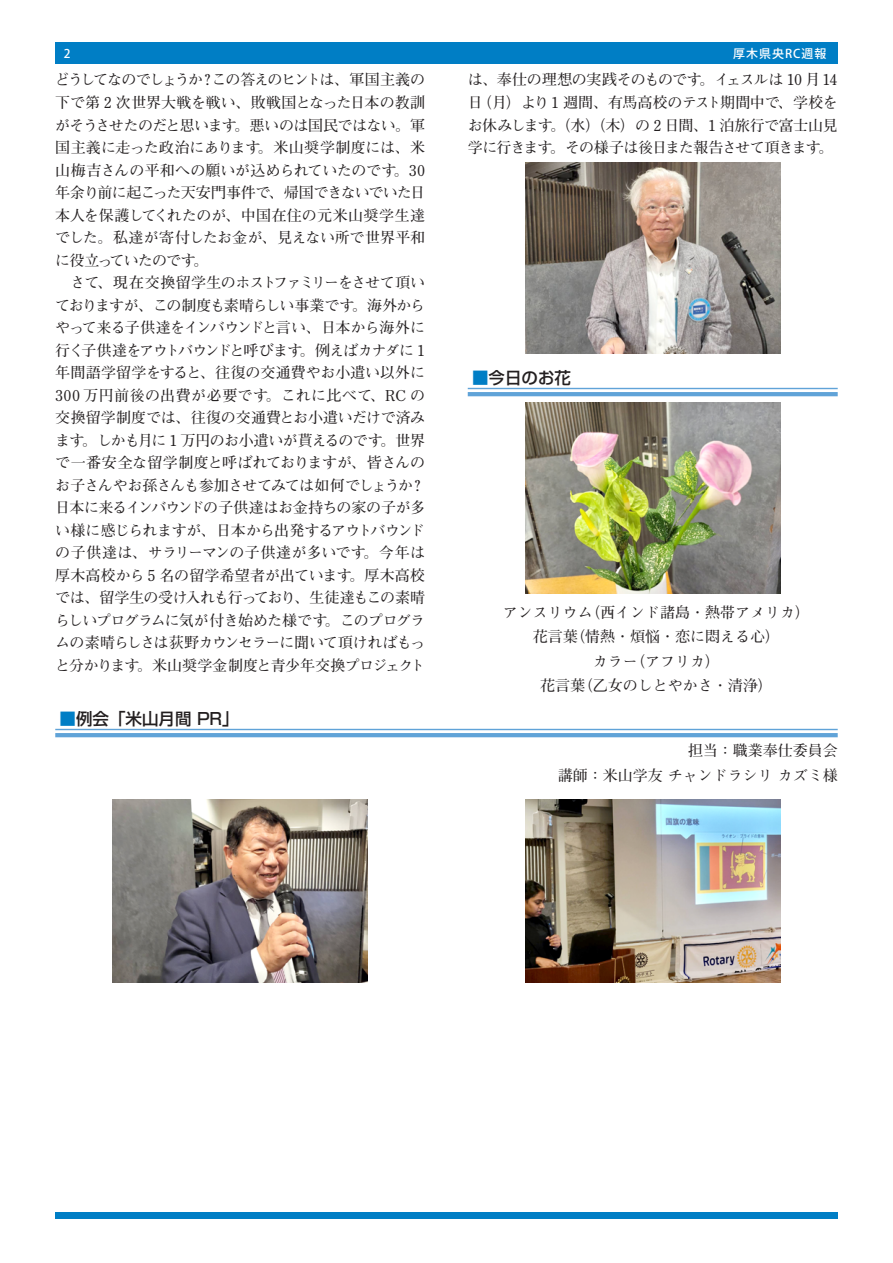
<style>
.page{position:relative;width:893px;height:1263px;background:#fff}
.page>*{position:absolute;margin:0;border:0;box-sizing:border-box;transform-origin:0 0}
.t1{font:500 16.5px "Shin Go Pro";color:#231f20}
.t2{font:700 15px/22.5px "Futo Min A101 Pro";color:#231f20;text-align:justify}
.t3{font:500 12px "Koz Go Pr 6 N";letter-spacing:.08em;color:#fff}
.s1{color:#007ec5}
</style>
<div class="page">
<div style="left:55px;top:43px;width:783px;height:21px;background:#007ec5"></div>
<div style="left:55px;top:1213px;width:783px;height:6px;background:#007ec5"></div>
<hr style="left:468px;top:388px;width:370px;height:1px;background:#60a3d8">
<hr style="left:468px;top:392px;width:370px;height:4px;background:#60a3d8">
<img style="left:525px;top:162px;width:255px;height:192px">
<img style="left:525px;top:402px;width:255px;height:191px">
<hr style="left:55px;top:729px;width:783px;height:1px;background:#60a3d8">
<hr style="left:55px;top:733px;width:783px;height:4px;background:#60a3d8">
<img style="left:113px;top:799px;width:255px;height:183px">
<img style="left:525px;top:799px;width:255px;height:183px">
<p class="t3" style="left:64px;top:47px;width:8px">2</p>
<p class="t3" style="left:733px;top:47px;width:95px">厚木県央RC週報</p>
<p class="t2" style="left:55px;top:67px;width:371px">どうしてなのでしょうか？この答えのヒントは、軍国主義の下で第 2 次世界大戦を戦い、敗戦国となった日本の教訓がそうさせたのだと思います。悪いのは国民ではない。軍国主義に走った政治にあります。米山奨学制度には、米山梅吉さんの平和への願いが込められていたのです。30年余り前に起こった天安門事件で、帰国できないでいた日本人を保護してくれたのが、中国在住の元米山奨学生達でした。私達が寄付したお金が、見えない所で世界平和に役立っていたのです。</p>
<p class="t2" style="left:55px;top:269px;width:371px;text-indent:15px">さて、現在交換留学生のホストファミリーをさせて頂いておりますが、この制度も素晴らしい事業です。海外からやって来る子供達をインバウンドと言い、日本から海外に行く子供達をアウトバウンドと呼びます。例えばカナダに 1年間語学留学をすると、往復の交通費やお小遣い以外に300 万円前後の出費が必要です。これに比べて、RC の交換留学制度では、往復の交通費とお小遣いだけで済みます。しかも月に 1 万円のお小遣いが貰えるのです。世界で一番安全な留学制度と呼ばれておりますが、皆さんのお子さんやお孫さんも参加させてみては如何でしょうか？日本に来るインバウンドの子供達はお金持ちの家の子が多い様に感じられますが、日本から出発するアウトバウンドの子供達は、サラリーマンの子供達が多いです。今年は厚木高校から 5 名の留学希望者が出ています。厚木高校では、留学生の受け入れも行っており、生徒達もこの素晴らしいプログラムに気が付き始めた様です。このプログラムの素晴らしさは荻野カウンセラーに聞いて頂ければもっと分かります。米山奨学金制度と青少年交換プロジェクト</p>
<p class="t2" style="left:468px;top:67px;width:371px">は、奉仕の理想の実践そのものです。イェスルは 10 月 14日（月）より1 週間、有馬高校のテスト期間中で、学校をお休みします。（水）（木）の 2 日間、1 泊旅行で富士山見学に行きます。その様子は後日また報告させて頂きます。</p>
<p class="t1" style="left:472px;top:364px;width:100px"><span class="s1">■</span>今日のお花</p>
<p class="t2" style="left:503px;top:598px;width:309px;line-height:24.5px;text-align:center">アンスリウム（西インド諸島・熱帯アメリカ）花言葉（情熱・煩悩・恋に悶える心）<br>カラー（アフリカ）<br>花言葉（乙女のしとやかさ・清浄）</p>
<p class="t1" style="left:60px;top:705px;width:181px"><span class="s1">■</span>例会「米山月間 PR」</p>
<p class="t2" style="left:558px;top:737px;width:281px;line-height:24.5px;text-align:right">担当：職業奉仕委員会<br>講師：米山学友 チャンドラシリ カズミ様</p>
</div>
